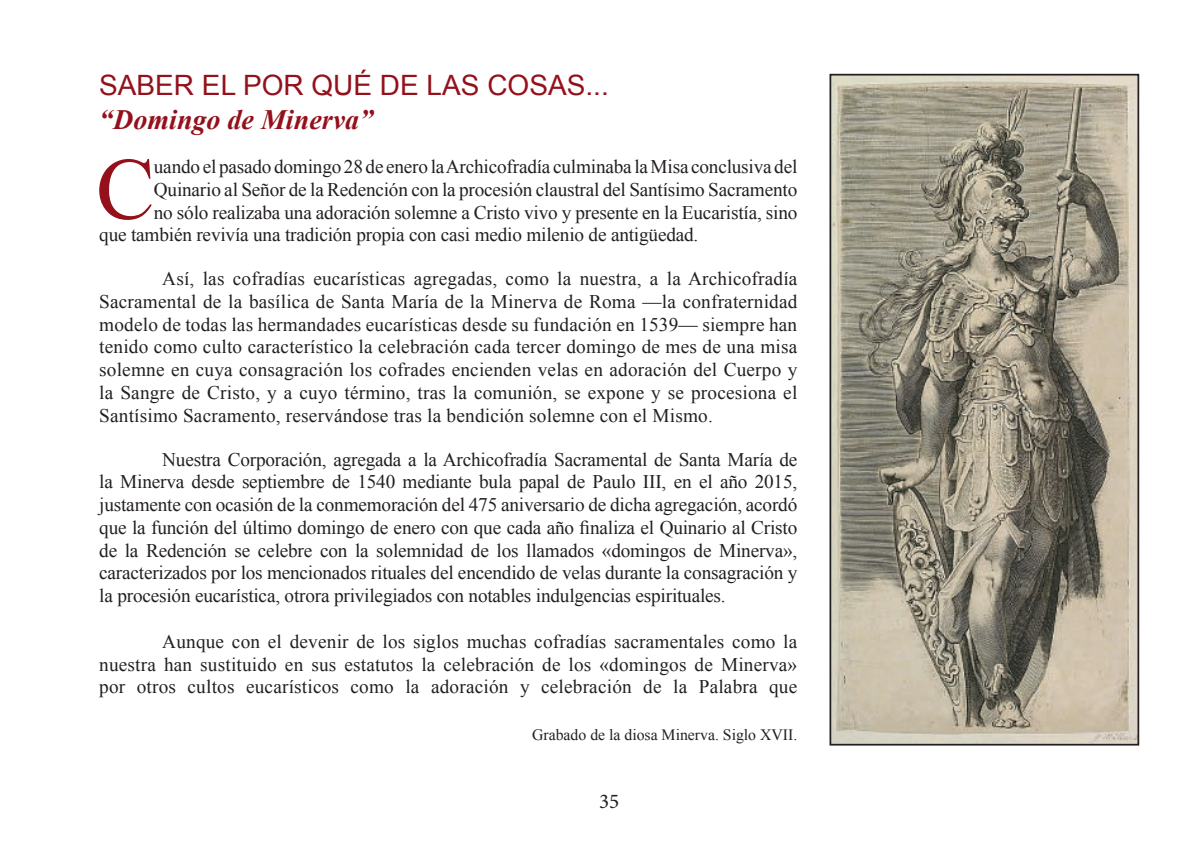
<style>
.page{position:relative;width:1191px;height:844px;background:#fff}
.page>*{position:absolute;margin:0;border:0;box-sizing:border-box;transform-origin:0 0}
.t1{font:88.02px "Times New Roman";color:#94101b}
.t2{font:28px "Arial";color:#94101b}
.t3{font:italic 700 28px "Times New Roman";color:#94101b}
.t4{font:21px "Minion Pro";color:#231f20}
.t5{font:19.25px/22.8px "Times New Roman";letter-spacing:-.01em;color:#231f20;text-align:justify}
.t6{font:15.75px "Times New Roman";color:#231f20}
</style>
<div class="page">
<img style="left:832px;top:77px;width:304px;height:665px">
<div style="left:829px;top:74px;width:310px;height:671px;border:2px solid #231f20"></div>
<h2 class="t2" style="left:99px;top:67px;width:511px">SABER EL POR QUÉ DE LAS COSAS...</h2>
<h2 class="t3" style="left:99px;top:99px;width:275px">“Domingo de Minerva”</h2>
<h1 class="t1" style="left:96px;top:130px;width:60px">C</h1>
<p class="t5" style="left:154px;top:155px;width:645px">uando el pasado domingo 28 de enero la Archicofradía culminaba la Misa conclusiva del</p>
<p class="t5" style="left:154px;top:178px;width:645px">Quinario al Señor de la Redención con la procesión claustral del Santísimo Sacramento</p>
<p class="t5" style="left:154px;top:200px;width:645px">no sólo realizaba una adoración solemne a Cristo vivo y presente en la Eucaristía, sino</p>
<p class="t5" style="left:99px;top:223px;width:600px">que también revivía una tradición propia con casi medio milenio de antigüedad.</p>
<p class="t5" style="left:99px;top:267px;width:699px;text-indent:63px">Así, las cofradías eucarísticas agregadas, como la nuestra, a la Archicofradía Sacramental de la basílica de Santa María de la Minerva de Roma —la confraternidad modelo de todas las hermandades eucarísticas desde su fundación en 1539— siempre han tenido como culto característico la celebración cada tercer domingo de mes de una misa solemne en cuya consagración los cofrades encienden velas en adoración del Cuerpo y la Sangre de Cristo, y a cuyo término, tras la comunión, se expone y se procesiona el Santísimo Sacramento, reservándose tras la bendición solemne con el Mismo.</p>
<p class="t5" style="left:99px;top:447px;width:699px;text-indent:63px">Nuestra Corporación, agregada a la Archicofradía Sacramental de Santa María de la Minerva desde septiembre de 1540 mediante bula papal de Paulo III, en el año 2015, justamente con ocasión de la conmemoración del 475 aniversario de dicha agregación, acordó que la función del último domingo de enero con que cada año finaliza el Quinario al Cristo de la Redención se celebre con la solemnidad de los llamados «domingos de Minerva», caracterizados por los mencionados rituales del encendido de velas durante la consagración y la procesión eucarística, otrora privilegiados con notables indulgencias espirituales.</p>
<p class="t5" style="left:99px;top:629px;width:699px;text-indent:63px">Aunque con el devenir de los siglos muchas cofradías sacramentales como la nuestra han sustituido en sus estatutos la celebración de los «domingos de Minerva» por otros cultos eucarísticos como la adoración y celebración de la Palabra que</p>
<p class="t6" style="left:532px;top:723px;width:267px">Grabado de la diosa Minerva. Siglo XVII.</p>
<p class="t4" style="left:599px;top:786px;width:22px">35</p>
</div>
